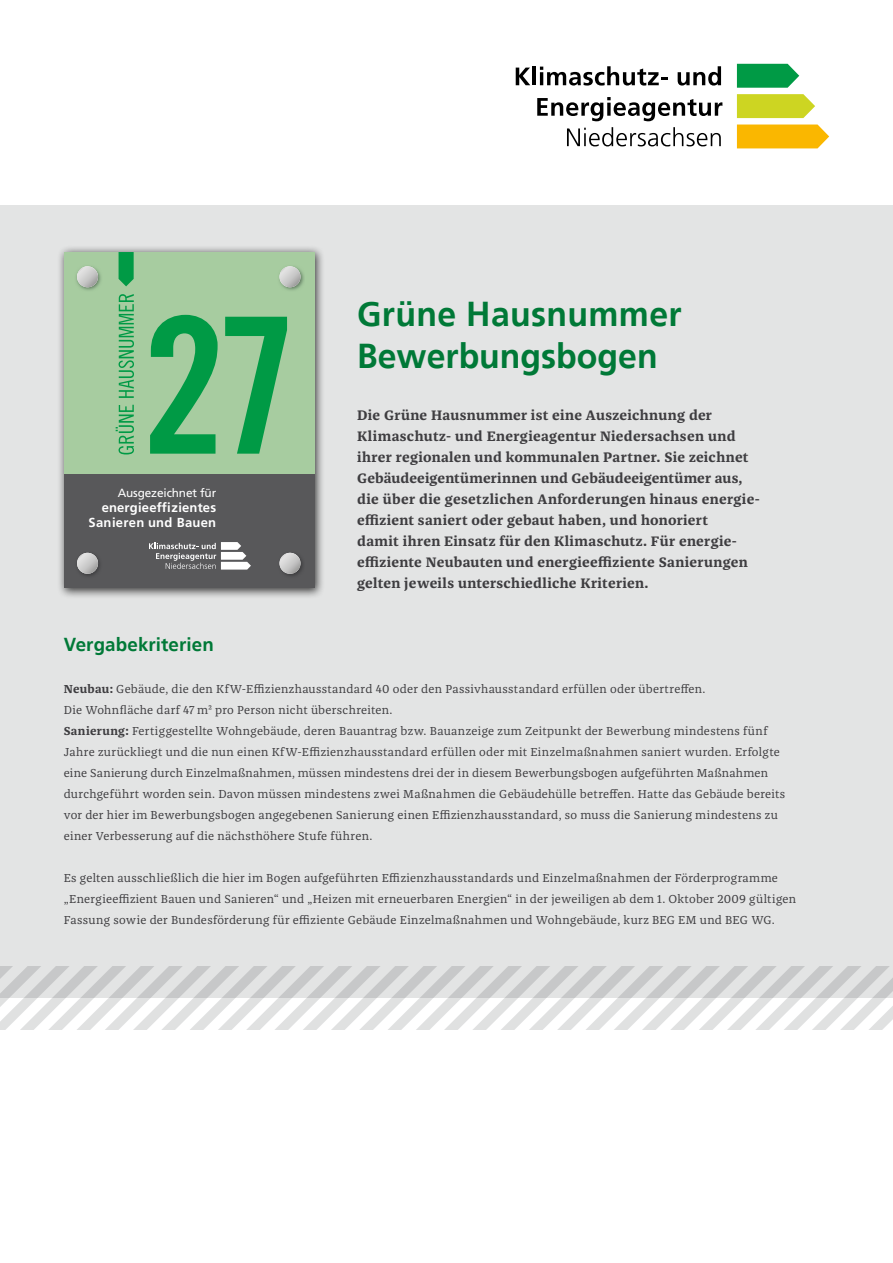
<style>
.page{position:relative;width:893px;height:1263px;background:#fff}
.page>*{position:absolute;margin:0;border:0;box-sizing:border-box;transform-origin:0 0}
.t1{font:189.6px "Trade Gothic LT Bold Cond Twenty";color:#009a45}
.t2{font:700 34.5px/42px "NDS Frutiger";color:#007937}
.t3{font:700 18.75px "NDS Frutiger";letter-spacing:.005em;color:#007937}
.t4{font:700 14.25px/21px "Franziska Pro";letter-spacing:.02em;color:#3e3d40}
.t5{font:700 13.05px/14.9px "Frutiger LT";letter-spacing:.02em;color:#fff;text-align:right}
.t6{font:12px/21px "Franziska Pro";letter-spacing:.02em;color:#3e3d40}
.t7{font:11.85px "Frutiger LT";letter-spacing:-.01em;color:#fff}
.s1{font-weight:700}
</style>
<div class="page">
<svg style="left:737px;top:64px;width:62px;height:24px"></svg>
<svg style="left:737px;top:94px;width:78px;height:24px;background:#d0d833"></svg>
<div style="left:737px;top:125px;width:92px;height:23px;background:#fab700"></div>
<svg style="left:516px;top:68px;width:14px;height:17px"></svg>
<hr style="left:533px;top:66px;width:3px;height:19px;background:#000">
<svg style="left:540px;top:66px;width:127px;height:20px"></svg>
<svg style="left:678px;top:66px;width:43px;height:20px"></svg>
<svg style="left:537px;top:97px;width:185px;height:24px"></svg>
<svg style="left:567px;top:127px;width:154px;height:19px"></svg>
<div style="left:0;top:205px;width:893px;height:793px;background:#e3e4e4"></div>
<div style="left:57px;top:245px;width:268px;height:354px;background:#000;opacity:.75"></div>
<div style="left:64px;top:474px;width:250px;height:114px;background:#58585a"></div>
<div style="left:64px;top:252px;width:250px;height:222px;background:#a7cca0"></div>
<svg style="left:116px;top:294px;width:18px;height:160px"></svg>
<svg style="left:119px;top:252px;width:15px;height:34px"></svg>
<svg style="left:149px;top:542px;width:102px;height:28px"></svg>
<img style="left:76px;top:271px;width:25px;height:19px">
<svg style="left:77px;top:266px;width:21px;height:21px"></svg>
<img style="left:283px;top:270px;width:21px;height:20px">
<svg style="left:279px;top:266px;width:21px;height:21px"></svg>
<img style="left:83px;top:552px;width:17px;height:24px">
<svg style="left:77px;top:553px;width:21px;height:21px"></svg>
<img style="left:286px;top:552px;width:17px;height:24px">
<svg style="left:279px;top:553px;width:21px;height:21px"></svg>
<svg style="left:0;top:966px;width:893px;height:63px"></svg>
<h1 class="t1" style="left:142px;top:271px;width:159px">27</h1>
<p class="t7" style="left:118px;top:485px;width:100px">Ausgezeichnet für</p>
<p class="t5" style="left:89px;top:500px;width:129px">energieeffizientes<br>Sanieren und Bauen</p>
<h2 class="t2" style="left:357px;top:293px;width:326px">Grüne Hausnummer<br>Bewerbungsbogen</h2>
<p class="t4" style="left:357px;top:405px;width:403px">Die Grüne Hausnummer ist eine Auszeichnung der<br>Klima schutz- und Energieagentur Niedersachsen und ihrer regiona len und kommunalen Partner. Sie zeichnet Gebäu deeigentümerinnen und Gebäudeeigentümer aus, die über die gesetzlichen Anforderungen hinaus ener gie&shy;effizient saniert oder gebaut haben, und honoriert<br>damit ihren Ei nsatz für den Klimaschutz. Für energie - effiziente Neubauten und energieeffiziente Sanierungen gelten jeweils unter schiedliche Kriterien.</p>
<h3 class="t3" style="left:64px;top:633px;width:152px">Vergabekriterien</h3>
<p class="t6" style="left:64px;top:678px;width:723px"><span class="s1">Neubau:</span> Gebäude, die den KfW-Effizienzhausstandard 40 oder den Passivhausstandard erfüllen oder übertreffen.<br>Die Wohnfläche darf 47 m² pro Person nicht überschreiten.<br><span class="s1">Sanierung:</span> Fertiggestellte Wohngebäude, deren Bauantrag bzw. Bauanzeige zum Zeitpunkt der Bewerbung mindestens fünf Jahre zurückliegt und die nun einen KfW-Effizienzhausstandard erfüllen oder mit Einzelmaßnahmen saniert wurden. Erfolgte eine Sanierung durch Einzel maßnahmen, müssen mindestens drei der in diesem Bewerbungsbogen aufgeführten Maßnahmen durch geführt worden sein. Davon müssen mindestens zwei Maßnahmen die Gebäu dehülle betreffen. Hatte das Gebäude bereits vor der hier im Bewerbungsbogen angegebenen Sanierung einen Effizienzhausstandard, so muss die Sanierung mindestens zu einer Verbes serung auf die nächsthöhere Stufe führen.</p>
<p class="t6" style="left:64px;top:867px;width:734px">Es gelten ausschließlich die hier im Bogen aufgeführten Effizienzhausstandards und Einzelmaßnahmen der Förderprogramme „Energieeffizient Bauen und Sanieren“ und „Heizen mit erneuerbaren Energien“ in der jeweiligen ab dem 1. Oktober 2009 gültigen<br>Fassung sowie der Bundesförderung für effiziente Gebäude Einzel maßnahmen und Wohngebäude, kurz BEG EM und BEG WG.</p>
</div>
